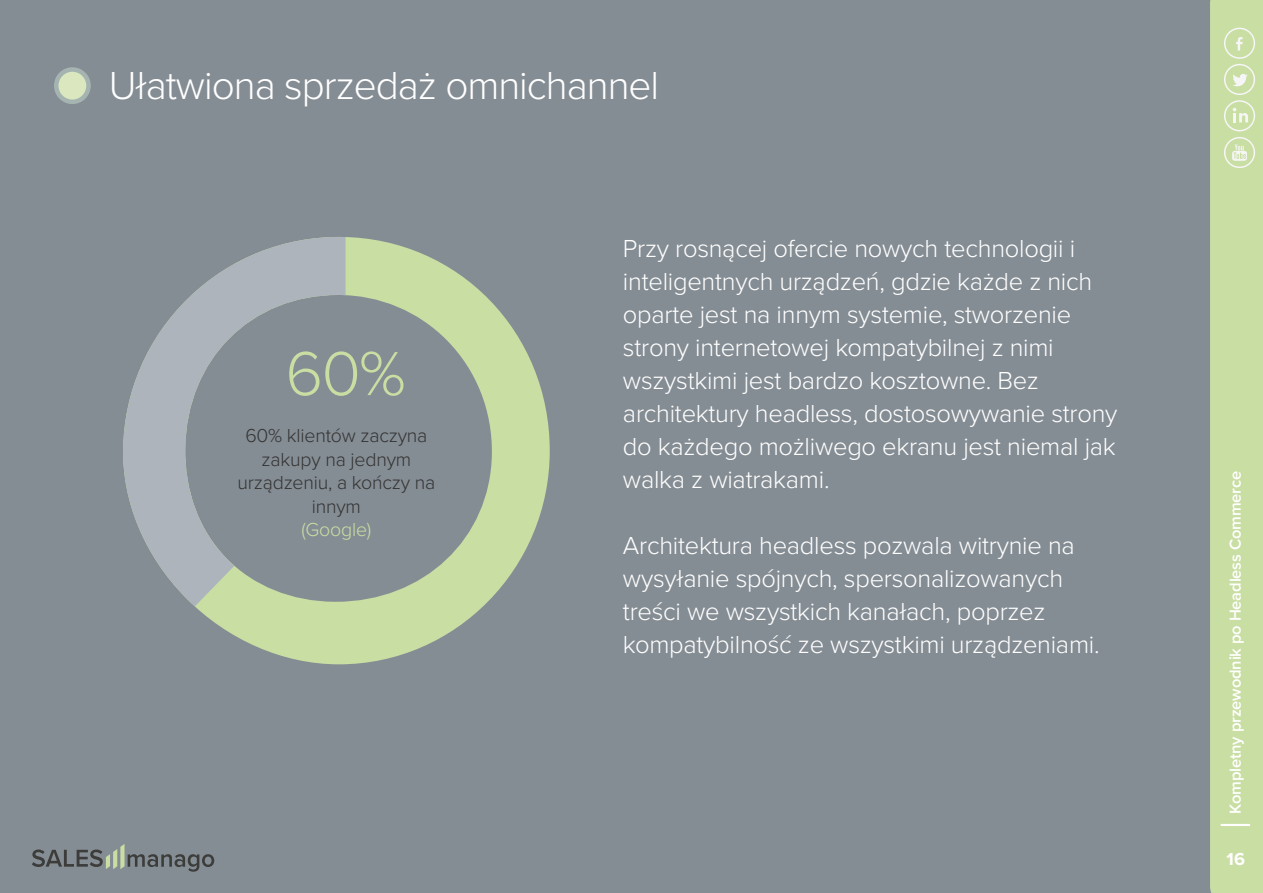
<style>
.page{position:relative;width:1263px;height:893px;background:#fff}
.page>*{position:absolute;margin:0;border:0;box-sizing:border-box;transform-origin:0 0}
.t1{font:300 64.5px "Proxima Nova";color:#c9dea3}
.t2{font:300 40.5px "Proxima Nova";letter-spacing:-.025em;color:#fff}
.t3{font:300 25.5px/33px "Proxima Nova";letter-spacing:-.01em;color:#fff}
.t4{font:300 19.5px/23.4px "Proxima Nova";letter-spacing:-.01em;color:#333;text-align:center}
.t5{font:300 19.5px "Proxima Nova";letter-spacing:-.01em;color:#c9dea3}
.t6{font:700 18px "Proxima Nova";color:#fff}
.t7{font:600 16.5px "Proxima Nova";letter-spacing:-.01em;color:#fff}
</style>
<div class="page">
<div style="left:0;top:0;width:1225px;height:893px;background:#858d94"></div>
<svg style="left:236px;top:237px;width:314px;height:427px"></svg>
<svg style="left:123px;top:237px;width:223px;height:399px"></svg>
<div style="left:1210px;top:0;width:53px;height:893px;background:#c9dea3"></div>
<hr style="left:1220px;top:824px;width:30px;height:2px;background:#fff">
<svg style="left:1232px;top:74px;width:16px;height:12px"></svg>
<svg style="left:1236px;top:37px;width:6px;height:14px"></svg>
<svg style="left:1233px;top:108px;width:15px;height:14px"></svg>
<svg style="left:1232px;top:144px;width:15px;height:17px"></svg>
<div style="left:1224px;top:28px;width:31px;height:31px;border:2px solid #f6f6f6;border-radius:50%"></div>
<div style="left:1224px;top:64px;width:31px;height:31px;border:2px solid #f6f6f6;border-radius:50%"></div>
<div style="left:1224px;top:100px;width:31px;height:31px;border:2px solid #f6f6f6;border-radius:50%"></div>
<div style="left:1224px;top:137px;width:31px;height:31px;border:2px solid #f6f6f6;border-radius:50%"></div>
<svg style="left:32px;top:844px;width:182px;height:28px"></svg>
<svg style="left:56px;top:69px;width:33px;height:33px"></svg>
<div style="left:54px;top:67px;width:37px;height:37px;border:4px solid #a5b4b1;border-radius:50%"></div>
<p class="t2" style="left:109px;top:56px;width:552px">Ułatwiona sprzedaż omnichannel</p>
<p class="t1" style="left:285px;top:325px;width:122px">60%</p>
<p class="t4" style="left:237px;top:423px;width:199px">60% klientów zaczyna zakupy na jednym urządzeniu, a kończy na innym</p>
<p class="t5" style="left:301px;top:515px;width:71px">(Google)</p>
<p class="t3" style="left:623px;top:231px;width:496px">Przy rosnącej ofercie nowych technologii i inteligentnych urządzeń, gdzie każde z nich oparte jest na innym systemie, stworzenie strony internetowej kompatybilnej z nimi wszystkimi jest bardzo kosztowne. Bez architektury headless, dostosowywanie strony do każdego możliwego ekranu jest niemal jak walka z wiatrakami.</p>
<p class="t3" style="left:623px;top:528px;width:478px">Architektura headless pozwala witrynie na wysyłanie spójnych, spersonalizowanych treści we wszystkich kanałach, poprzez kompatybilność ze wszystkimi urządzeniami.</p>
<p class="t7" style="left:1223px;top:813px;width:344px;rotate:-90deg">Kompletny przewodnik po Headless Commerce</p>
<p class="t6" style="left:1226px;top:845px;width:20px">16</p>
</div>
